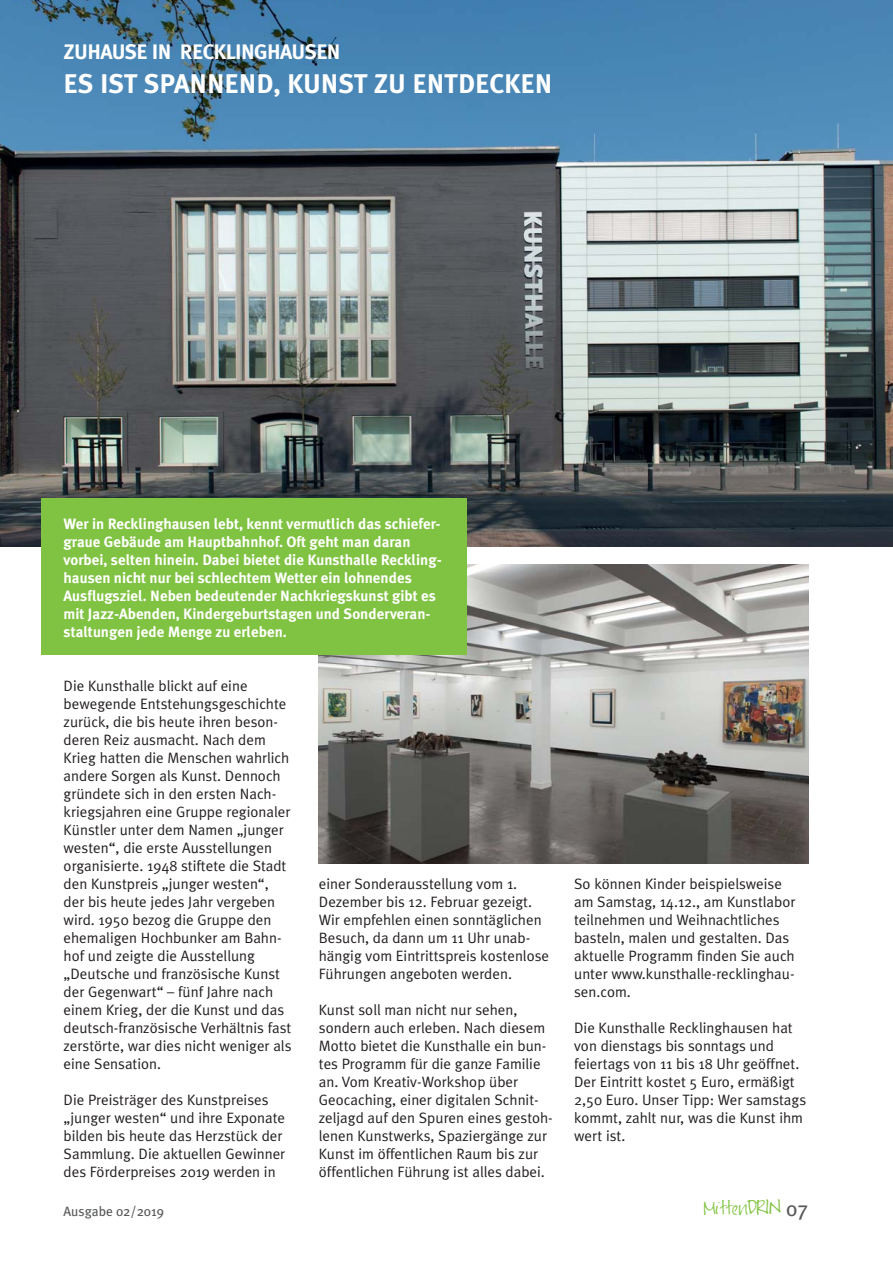
<style>
.page{position:relative;width:893px;height:1263px;background:#fff}
.page>*{position:absolute;margin:0;border:0;box-sizing:border-box;transform-origin:0 0}
.t1{font:700 27px "Meta Plus";letter-spacing:-.005em;color:#fff}
.t2{font:700 21px "Meta Plus";letter-spacing:-.03em;color:#fff}
.t3{font:21px "Meta Plus";color:#58595b}
.t4{font:15px/18px "Meta Plus Normal";color:#231f20}
.t5{font:700 15px/18px "Meta Plus";color:#fff}
.t6{font:14.85px "FG Jayne Print";color:#80c342}
.t7{font:13.5px "Meta Plus";color:#58595b}
.s1{font-size:17.1px}
</style>
<div class="page">
<img style="left:319px;top:565px;width:489px;height:298px">
<img style="left:0;top:0;width:892px;height:547px">
<div style="left:41px;top:498px;width:425px;height:157px;background:#80c342"></div>
<h2 class="t2" style="left:64px;top:42px;width:278px">ZUHAUSE IN RECKLINGHAUSEN</h2>
<h1 class="t1" style="left:64px;top:71px;width:490px">ES IST SPANNEND, KUNST ZU ENTDECKEN</h1>
<p class="t5" style="left:64px;top:515px;width:379px">Wer in Recklinghausen lebt, kennt vermutlich das schiefer&shy;graue Gebäude am Hauptbahnhof. Oft geht man daran vorbei, selten hinein. Dabei bietet die Kunsthalle Reckling&shy;hausen nicht nur bei schlechtem Wetter ein lohnendes Ausflugsziel. Neben bedeutender Nachkriegskunst gibt es mit Jazz-Abenden, Kindergeburtstagen und Sonderveran&shy;staltungen jede Menge zu erleben.</p>
<p class="t4" style="left:64px;top:678px;width:229px">Die Kunsthalle blickt auf eine bewegende Entstehungsgeschichte zurück, die bis heute ihren beson&shy;deren Reiz ausmacht. Nach dem Krieg hatten die Menschen wahrlich andere Sorgen als Kunst. Dennoch gründete sich in den ersten Nach&shy;kriegsjahren eine Gruppe regionaler Künstler unter dem Namen „junger westen“, die erste Ausstellungen organisierte. 1948 stiftete die Stadt den Kunstpreis „junger westen“, der bis heute jedes Jahr vergeben wird. 1950 bezog die Gruppe den ehemaligen Hochbunker am Bahn&shy;hof und zeigte die Ausstellung „Deutsche und französische Kunst der Gegenwart“ – fünf Jahre nach einem Krieg, der die Kunst und das deutsch-französische Verhältnis fast zerstörte, war dies nicht weniger als eine Sensation.</p>
<p class="t4" style="left:64px;top:1092px;width:223px">Die Preisträger des Kunstpreises „junger westen“ und ihre Exponate bilden bis heute das Herzstück der Sammlung. Die aktuellen Gewinner des Förderpreises 2019 werden in</p>
<p class="t4" style="left:319px;top:876px;width:232px">einer Sonderausstellung vom 1.<br>Dezember bis 12. Februar gezeigt.<br>Wir empfehlen einen sonntäglichen Besuch, da dann um 11 Uhr unab&shy;hängig vom Eintrittspreis kostenlose Führungen angeboten werden.</p>
<p class="t4" style="left:319px;top:1002px;width:235px">Kunst soll man nicht nur sehen, sondern auch erleben. Nach diesem Motto bietet die Kunsthalle ein bun&shy;tes Programm für die ganze Familie an. Vom Kreativ-Workshop über Geocaching, einer digitalen Schnit&shy;zeljagd auf den Spuren eines gestoh&shy;lenen Kunstwerks, Spaziergänge zur Kunst im öffentlichen Raum bis zur öffentlichen Führung ist alles dabei.</p>
<p class="t4" style="left:574px;top:876px;width:223px">So können Kinder beispielsweise am Samstag, 14.12., am Kunstlabor teilnehmen und Weihnachtliches basteln, malen und gestalten. Das aktuelle Programm finden Sie auch unter www.kunsthalle-recklinghau&shy;sen.com.</p>
<p class="t4" style="left:574px;top:1020px;width:233px">Die Kunsthalle Recklinghausen hat von dienstags bis sonntags und feiertags von 11 bis 18 Uhr geöffnet.<br>Der Eintritt kostet 5 Euro, ermäßigt<br>2,50 Euro. Unser Tipp: Wer samstags kommt, zahlt nur, was die Kunst ihm wert ist.</p>
<p class="t7" style="left:64px;top:1204px;width:102px">Ausgabe 02/2019</p>
<p class="t6" style="left:703px;top:1202px;width:79px">Mitten<span class="s1">DRIN</span></p>
<h2 class="t3" style="left:786px;top:1198px;width:24px">07</h2>
</div>
